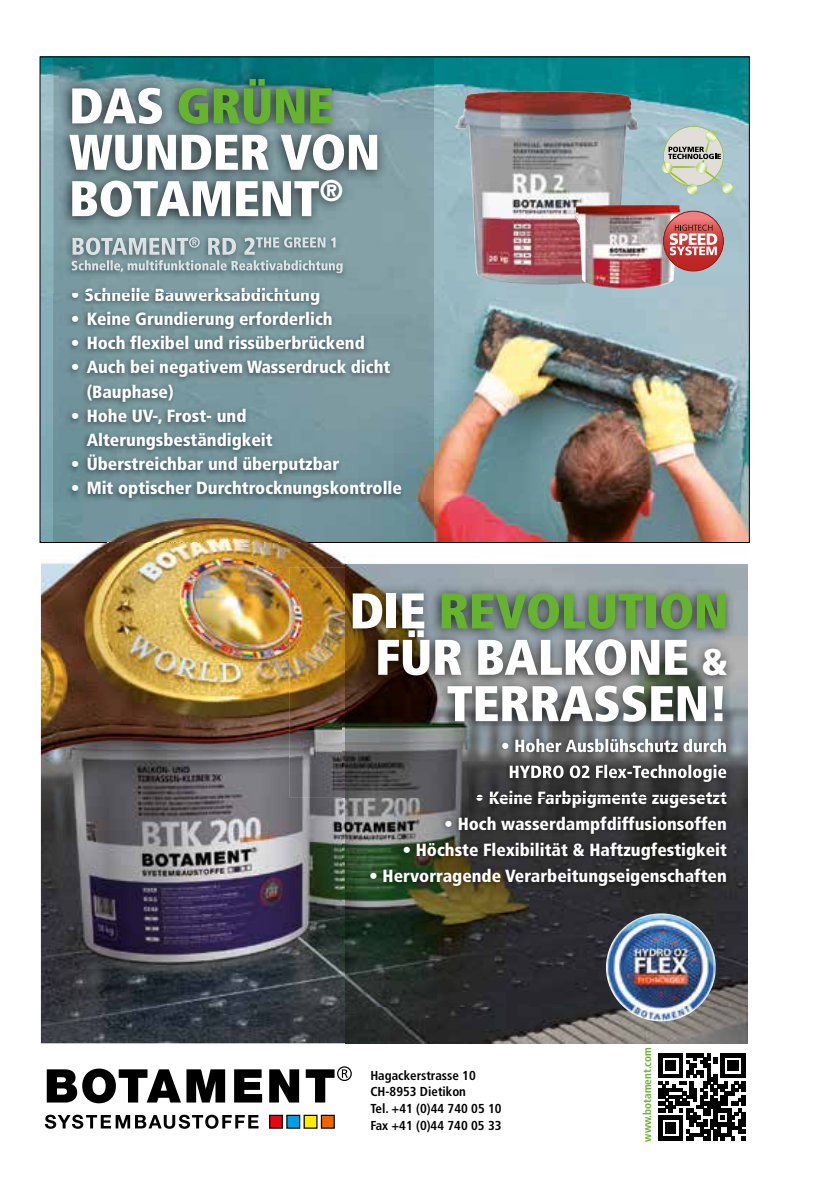
<style>
.page{position:relative;width:840px;height:1191px;background:#fff}
.page>*{position:absolute;margin:0;border:0;box-sizing:border-box;transform-origin:0 0}
.t1{font:900 condensed 50px/46.4px "Frutiger";letter-spacing:-.005em;color:#fff}
.t2{font:900 condensed 17.6px/24px "Frutiger 77";color:#fff}
.t3{font:700 condensed 13px/16.6px "Frutiger";color:#000}
.t4{font:700 condensed 11.2px "Frutiger";color:#65b32e}
.s1{color:#65b32e}
.s2{font-size:37px}
</style>
<div class="page">
<img style="left:39px;top:56px;width:711px;height:1085px">
<h1 class="t1" style="left:69px;top:82px;width:312px">DAS <span class="s1">GRÜNE<br></span>WUNDER VON<br>BOTAMENT<sup>®</sup></h1>
<p class="t2" style="left:71px;top:283px;width:250px">• Schnelle Bauwerksabdichtung</p>
<p class="t2" style="left:71px;top:307px;width:263px">• Keine Grundierung erforderlich</p>
<p class="t2" style="left:71px;top:331px;width:295px">• Hoch flexibel und rissüberbrückend</p>
<p class="t2" style="left:87px;top:355px;width:305px;text-indent:-16px">• Auch bei negativem Wasserdruck dicht (Bauphase)</p>
<p class="t2" style="left:87px;top:403px;width:187px;text-indent:-16px">• Hohe UV-, Frost- und<br>Alterungsbeständigkeit</p>
<p class="t2" style="left:71px;top:451px;width:269px">• Überstreichbar und überputzbar</p>
<p class="t2" style="left:71px;top:476px;width:332px">• Mit optischer Durchtrocknungskontrolle</p>
<h1 class="t1" style="left:349px;top:587px;width:380px;text-align:right">DIE <span class="s1">REVOLUTION<br></span>FÜR BALKONE <span class="s2">&amp;<br></span>TERRASSEN!</h1>
<p class="t2" style="left:475px;top:786px;width:253px">• Keine Farbpigmente zugesetzt</p>
<p class="t2" style="left:444px;top:811px;width:284px">• Hoch wasserdampfdiffusionsoffen</p>
<p class="t2" style="left:402px;top:837px;width:326px">• Höchste Flexibilität &amp; Haftzugfestigkeit</p>
<p class="t2" style="left:369px;top:863px;width:359px">• Hervorragende Verarbeitungseigenschaften</p>
<p class="t3" style="left:370px;top:1066px;width:133px">Hagackerstrasse 10<br>CH-8953 Dietikon<br>Tel. +41 (0)44 740 05 10<br>Fax +41 (0)44 740 05 33</p>
<p class="t4" style="left:640px;top:1141px;width:96px;rotate:-90deg">www.botament.com</p>
</div>
